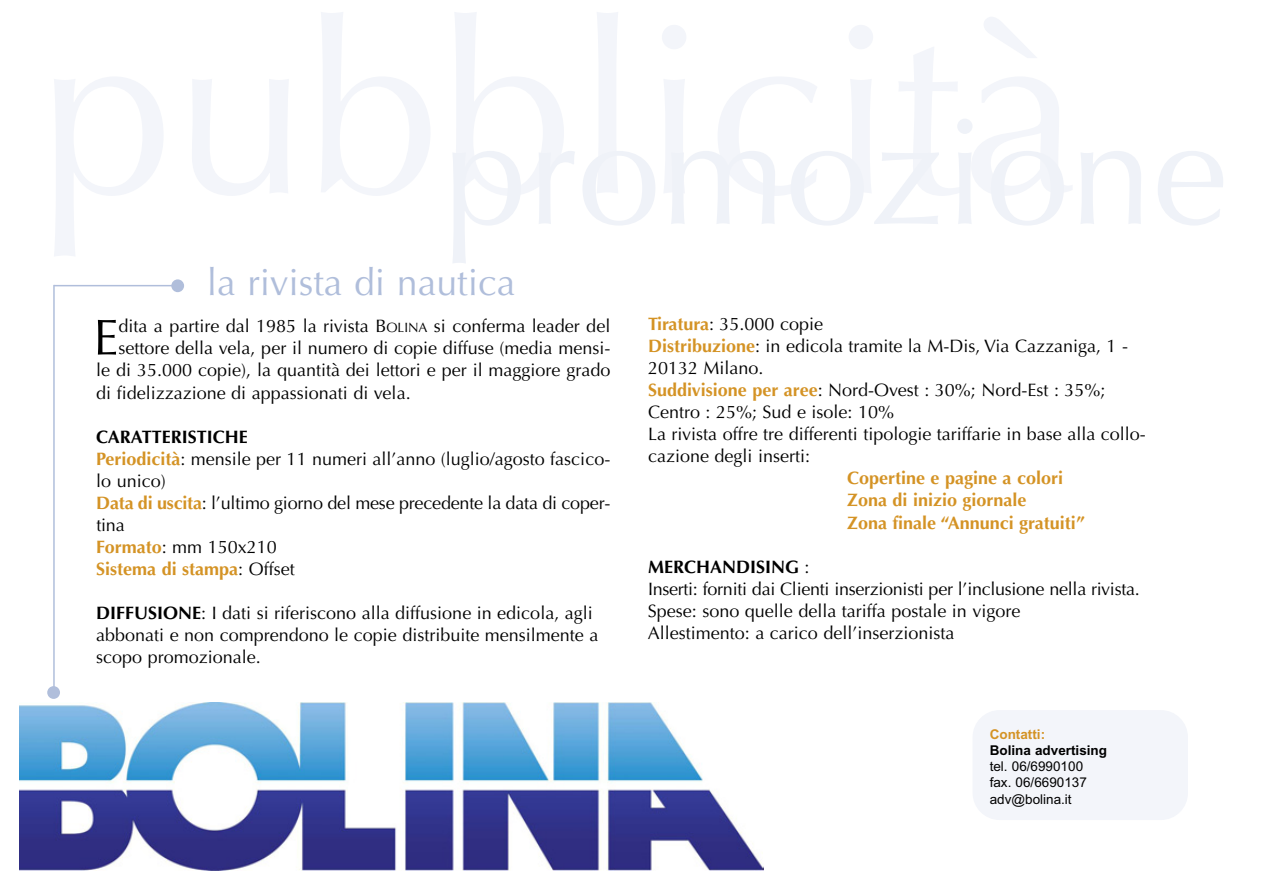
<style>
.page{position:relative;width:1263px;height:893px;background:#fff}
.page>*{position:absolute;margin:0;border:0;box-sizing:border-box;transform-origin:0 0}
.t1{font:50.4px "Optima";color:#000}
.t2{font:37.5px "Optima";color:#b0bedb}
.t3{font:18px/22px "Optima";color:#000}
.t4{font:700 18px/22px "Optima";color:#d49325}
.t5{font:13.5px/16.2px "Arial";color:#000}
.t6{font:700 13.5px "Arial";color:#000}
.t7{font:700 13.5px "Arial";color:#d49325}
.s1{font-size:13.5px}
.s2{font-weight:700}
.s3{font-weight:700;color:#d49325}
</style>
<div class="page">
<div style="left:972px;top:710px;width:216px;height:110px;background:#f3f5fa;border-radius:27px"></div>
<hr style="left:53px;top:285px;width:2px;height:409px;background:#b0bedb">
<hr style="left:54px;top:285px;width:122px;height:1px;background:#b0bedb">
<div style="left:171px;top:279px;width:13px;height:13px;background:#b0bedb;border-radius:50%"></div>
<div style="left:47px;top:686px;width:13px;height:13px;background:#b0bedb;border-radius:50%"></div>
<img style="left:20px;top:702px;width:743px;height:168px">
<h2 class="t2" style="left:207px;top:267px;width:310px">la rivista di nautica</h2>
<h1 class="t1" style="left:93px;top:317px;width:27px">E</h1>
<p class="t3" style="left:118px;top:317px;width:493px">dita a partire dal 1985 la rivista B<span class="s1">OLINA</span> si conferma leader del</p>
<p class="t3" style="left:118px;top:339px;width:493px">settore della vela, per il numero di copie diffuse (media mensi-</p>
<p class="t3" style="left:96px;top:361px;width:516px">le di 35.000 copie), la quantità dei lettori e per il maggiore grado</p>
<p class="t3" style="left:96px;top:383px;width:316px">di fidelizzazione di appassionati di vela.</p>
<p class="t3" style="left:96px;top:427px;width:516px"><span class="s2">CARATTERISTICHE<br></span><span class="s3">Periodicità</span>: mensile per 11 numeri all’anno (luglio/agosto fascico&shy;lo unico)<br><span class="s3">Data di uscita</span>: l’ultimo giorno del mese precedente la data di coper&shy;tina<br><span class="s3">Formato</span>: mm 150x210<br><span class="s3">Sistema di stampa</span>: Offset</p>
<p class="t3" style="left:96px;top:604px;width:504px"><span class="s2">DIFFUSIONE</span>: I dati si riferiscono alla diffusione in edicola, agli abbonati e non comprendono le copie distribuite mensilmente a scopo promozionale.</p>
<p class="t3" style="left:648px;top:314px;width:499px"><span class="s3">Tiratura</span>: 35.000 copie<br><span class="s3">Distribuzione</span>: in edicola tramite la M-Dis, Via Cazzaniga, 1 - 20132 Milano.<br><span class="s3">Suddivisione per aree</span>: Nord-Ovest : 30%; Nord-Est : 35%; Centro : 25%; Sud e isole: 10%<br>La rivista offre tre differenti tipologie tariffarie in base alla collo&shy;cazione degli inserti:</p>
<p class="t4" style="left:847px;top:469px;width:239px">Copertine e pagine a colori<br>Zona di inizio giornale<br>Zona finale “Annunci gratuiti”</p>
<p class="t3" style="left:648px;top:557px;width:493px"><span class="s2">MERCHANDISING</span> :<br>Inserti: forniti dai Clienti inserzionisti per l’inclusione nella rivista.<br>Spese: sono quelle della tariffa postale in vigore<br>Allestimento: a carico dell’inserzionista</p>
<p class="t7" style="left:990px;top:726px;width:57px">Contatti:</p>
<p class="t6" style="left:990px;top:742px;width:119px">Bolina advertising</p>
<p class="t5" style="left:990px;top:758px;width:99px">tel. 06/6990100 fax. 06/6690137 adv@bolina.it</p>
</div>
